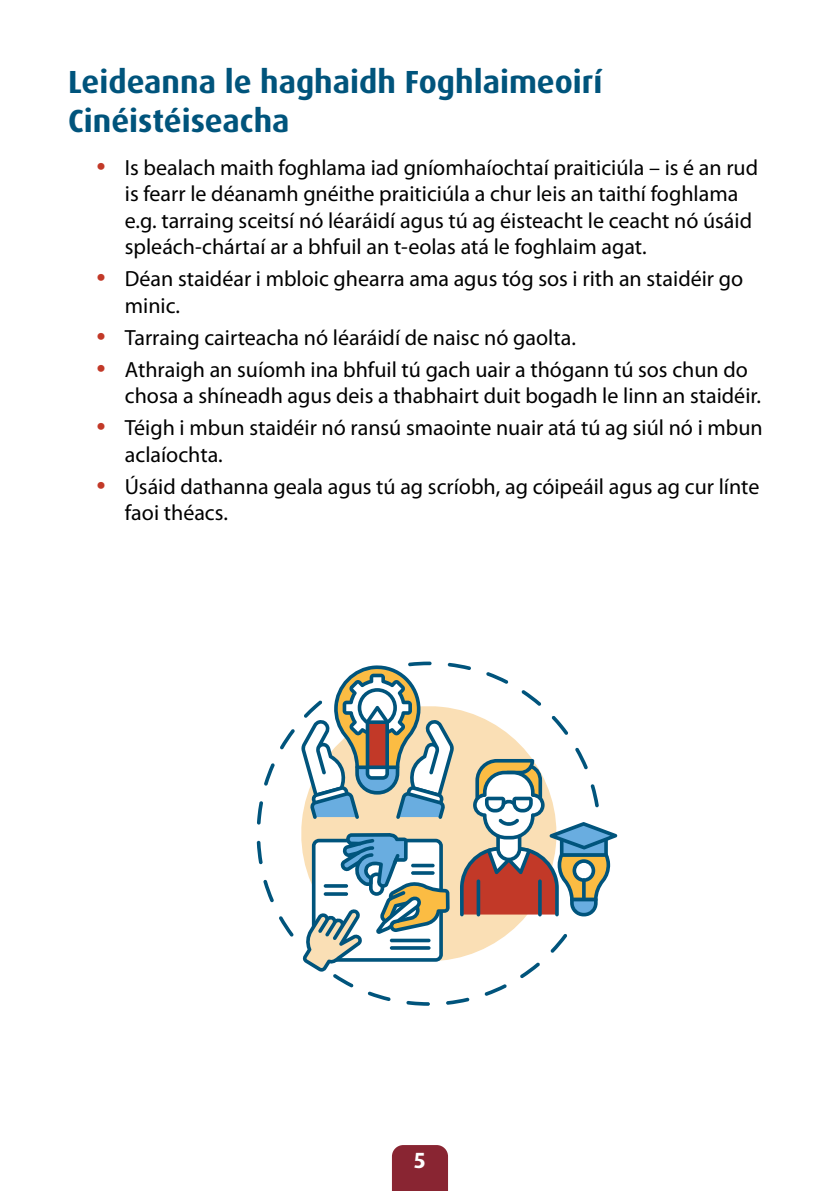
<style>
.page{position:relative;width:840px;height:1191px;background:#fff}
.page>*{position:absolute;margin:0;border:0;box-sizing:border-box;transform-origin:0 0}
.t1{font:700 32px/38.4px "Dax Pro";color:#00547c}
.t2{font:22px/26.4px "Myriad Pro";color:#000}
.t3{font:700 22px "Dax Pro";color:#fff}
.s1{font-size:33px;color:#c23928}
</style>
<div class="page">
<svg style="left:256px;top:661px;width:361px;height:344px"></svg>
<div style="left:392px;top:1145px;width:56px;height:46px;background:#892532"></div>
<h1 class="t1" style="left:68px;top:63px;width:535px">Leideanna le haghaidh Foghlaimeoirí<br>Cinéistéiseacha</h1>
<p class="t2" style="left:125px;top:154px;width:634px;text-indent:-28px"><span class="s1">•</span> Is bealach maith foghlama iad gníomhaíochtaí praiticiúla – is é an rud is fearr le déanamh gnéithe praiticiúla a chur leis an taithí foghlama e.g. tarraing sceitsí nó léaráidí agus tú ag éisteacht le ceacht nó úsáid spleách-chártaí ar a bhfuil an t-eolas atá le foghlaim agat.</p>
<p class="t2" style="left:125px;top:265px;width:619px;text-indent:-28px"><span class="s1">•</span> Déan staidéar i mbloic ghearra ama agus tóg sos i rith an staidéir go minic.</p>
<p class="t2" style="left:96px;top:324px;width:480px"><span class="s1">•</span> Tarraing cairteacha nó léaráidí de naisc nó gaolta.</p>
<p class="t2" style="left:125px;top:356px;width:637px;text-indent:-28px"><span class="s1">•</span> Athraigh an suíomh ina bhfuil tú gach uair a thógann tú sos chun do chosa a shíneadh agus deis a thabhairt duit bogadh le linn an staidéir.</p>
<p class="t2" style="left:125px;top:414px;width:639px;text-indent:-28px"><span class="s1">•</span> Téigh i mbun staidéir nó ransú smaointe nuair atá tú ag siúl nó i mbun aclaíochta.</p>
<p class="t2" style="left:125px;top:473px;width:635px;text-indent:-28px"><span class="s1">•</span> Úsáid dathanna geala agus tú ag scríobh, ag cóipeáil agus ag cur línte faoi théacs.</p>
<p class="t3" style="left:414px;top:1146px;width:13px">5</p>
</div>
